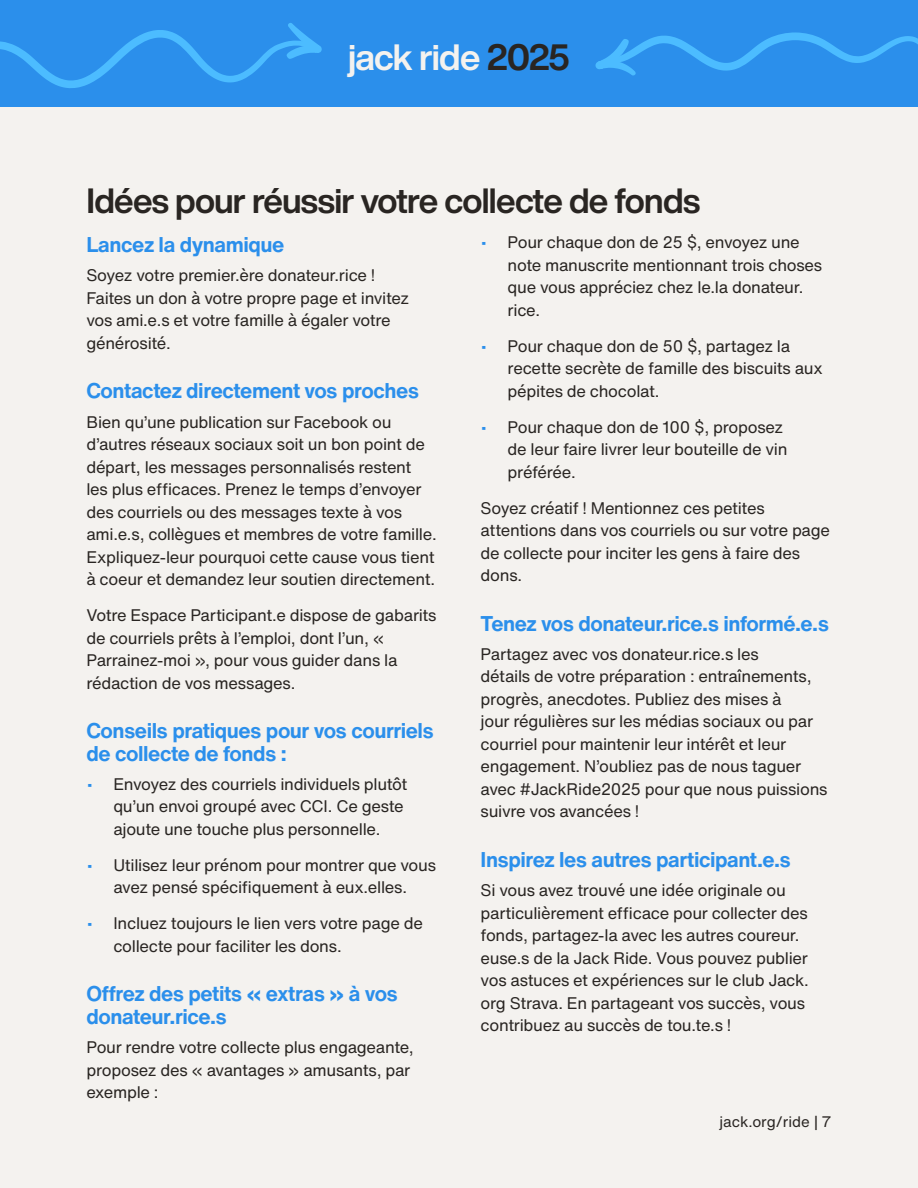
<style>
.page{position:relative;width:918px;height:1188px;background:#fff}
.page>*{position:absolute;margin:0;border:0;box-sizing:border-box;transform-origin:0 0}
.t1{font:700 36px "Helvetica Now Display";letter-spacing:-.025em;color:#f4f2ef}
.t2{font:700 34.5px "Helvetica Now Display";letter-spacing:-.02em;color:#292522}
.t3{font:700 21px/22.5px "Helvetica Now Text";letter-spacing:-.025em;color:#2b8feb}
.t4{font:16.5px/22.5px "Helvetica Now Text";letter-spacing:-.015em;color:#292522}
.t5{font:15px "Helvetica Now Text";color:#292522}
.s1{color:#292522}
.s2{font-weight:700;color:#2b8feb}
</style>
<div class="page">
<div style="left:0;top:107px;width:918px;height:1081px;background:#f4f2ef"></div>
<div style="left:0;top:0;width:918px;height:107px;background:#2b8feb"></div>
<svg style="left:0;top:23px;width:322px;height:65px"></svg>
<svg style="left:595px;top:32px;width:323px;height:44px"></svg>
<h1 class="t1" style="left:348px;top:32px;width:223px">jack ride <span class="s1">2025</span></h1>
<h2 class="t2" style="left:86px;top:177px;width:615px">Idées pour réussir votre collecte de fonds</h2>
<p class="t3" style="left:86px;top:234px;width:200px">Lancez la dynamique</p>
<p class="t4" style="left:86px;top:264px;width:324px">Soyez votre premier.ère donateur.rice !<br>Faites un don à votre propre page et invitez vos ami.e.s et votre famille à égaler votre générosité.</p>
<p class="t3" style="left:86px;top:380px;width:334px">Contactez directement vos proches</p>
<p class="t4" style="left:86px;top:411px;width:352px">Bien qu’une publication sur Facebook ou d’autres réseaux sociaux soit un bon point de départ, les messages personnalisés restent les plus efficaces. Prenez le temps d’envoyer des courriels ou des messages texte à vos ami.e.s, collègues et membres de votre famille.<br>Expliquez-leur pourquoi cette cause vous tient à coeur et demandez leur soutien directement.</p>
<p class="t4" style="left:86px;top:604px;width:352px">Votre Espace Participant.e dispose de gabarits de courriels prêts à l’emploi, dont l’un, « Parrainez-moi », pour vous guider dans la rédaction de vos messages.</p>
<p class="t3" style="left:86px;top:720px;width:349px">Conseils pratiques pour vos courriels de collecte de fonds :</p>
<p class="t4" style="left:113px;top:773px;width:296px;text-indent:-27px"><span class="s2">•</span> Envoyez des courriels individuels plutôt qu’un envoi groupé avec CCI. Ce geste ajoute une touche plus personnelle.</p>
<p class="t4" style="left:86px;top:854px;width:351px;text-align:center"><span class="s2">•</span> Utilisez leur prénom pour montrer que vous avez pensé spécifiquement à eux.elles.</p>
<p class="t4" style="left:113px;top:912px;width:311px;text-indent:-27px"><span class="s2">•</span> Incluez toujours le lien vers votre page de collecte pour faciliter les dons.</p>
<p class="t3" style="left:86px;top:983px;width:313px">Offrez des petits « extras » à vos donateur.rice.s</p>
<p class="t4" style="left:86px;top:1036px;width:329px">Pour rendre votre collecte plus engageante, proposez des « avantages » amusants, par exemple :</p>
<p class="t4" style="left:508px;top:231px;width:316px;text-indent:-27px"><span class="s2">•</span> Pour chaque don de 25 $, envoyez une note manuscrite mentionnant trois choses que vous appréciez chez le.la donateur. rice.</p>
<p class="t4" style="left:508px;top:335px;width:317px;text-indent:-27px"><span class="s2">•</span> Pour chaque don de 50 $, partagez la recette secrète de famille des biscuits aux pépites de chocolat.</p>
<p class="t4" style="left:508px;top:416px;width:281px;text-indent:-27px"><span class="s2">•</span> Pour chaque don de 100 $, proposez de leur faire livrer leur bouteille de vin préférée.</p>
<p class="t4" style="left:481px;top:497px;width:351px">Soyez créatif ! Mentionnez ces petites attentions dans vos courriels ou sur votre page de collecte pour inciter les gens à faire des dons.</p>
<p class="t3" style="left:481px;top:612px;width:350px">Tenez vos donateur.rice.s informé.e.s</p>
<p class="t4" style="left:481px;top:643px;width:348px">Partagez avec vos donateur.rice.s les<br>détails de votre préparation : entraînements, progrès, anecdotes. Publiez des mises à<br>jour régulières sur les médias sociaux ou par courriel pour maintenir leur intérêt et leur engagement. N’oubliez pas de nous taguer avec #JackRide2025 pour que nous puissions suivre vos avancées !</p>
<p class="t3" style="left:481px;top:848px;width:312px">Inspirez les autres participant.e.s</p>
<p class="t4" style="left:481px;top:879px;width:330px">Si vous avez trouvé une idée originale ou particulièrement efficace pour collecter des fonds, partagez-la avec les autres coureur. euse.s de la Jack Ride. Vous pouvez publier vos astuces et expériences sur le club Jack. org Strava. En partageant vos succès, vous contribuez au succès de tou.te.s !</p>
<p class="t5" style="left:719px;top:1111px;width:114px">jack.org/ride | 7</p>
</div>
